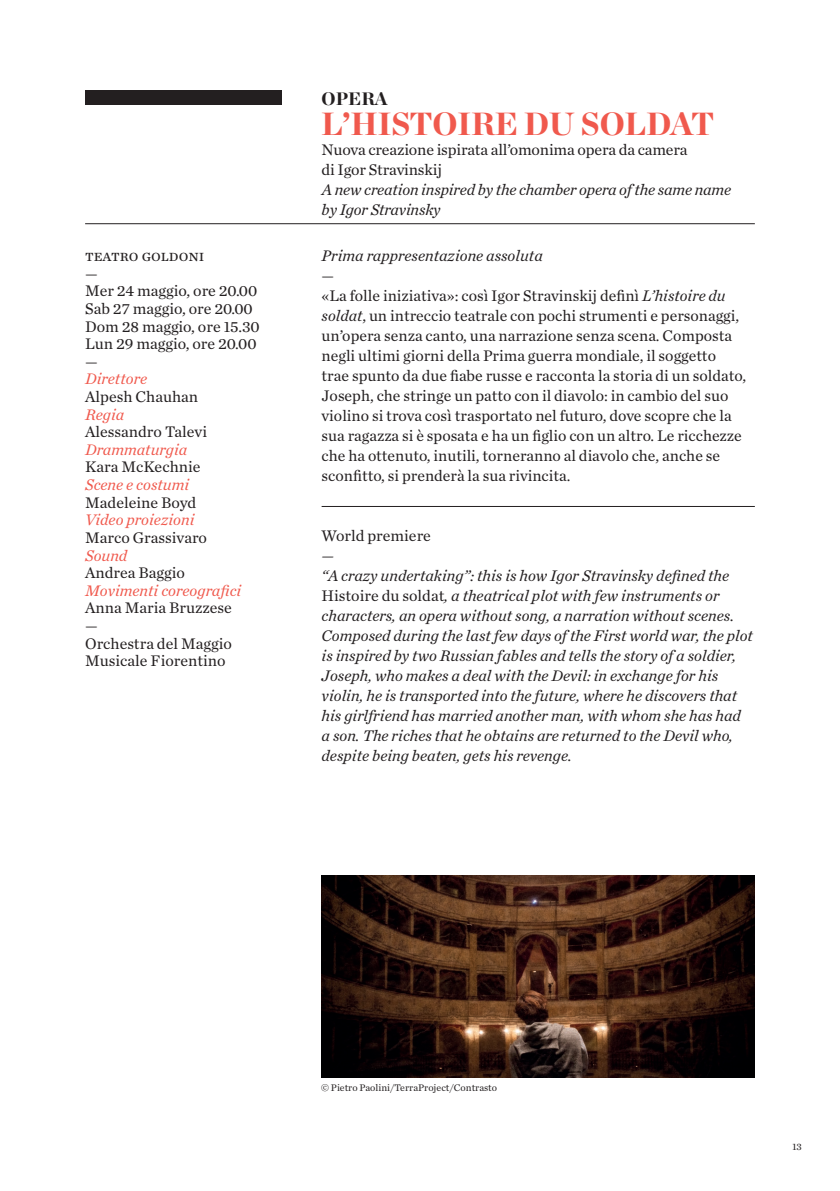
<style>
.page{position:relative;width:840px;height:1191px;background:#fff}
.page>*{position:absolute;margin:0;border:0;box-sizing:border-box;transform-origin:0 0}
.t1{font:900 32px "Chronicle Display";letter-spacing:-.01em;color:#f0594d}
.t2{font:900 18px "Chronicle Display";color:#231f20}
.t3{font:16px/20px "Chronicle Text G1";color:#231f20}
.t4{font:italic 16px/20px "Chronicle Text G1";color:#231f20}
.t5{font:italic 16px "Chronicle Text G1";color:#f0594d}
.t6{font:10px "Chronicle Text G1";color:#231f20}
.s1{font-style:italic}
.s2{font-style:normal}
</style>
<div class="page">
<hr style="left:85px;top:223px;width:669px;height:1px;background:#231f20">
<img style="left:321px;top:875px;width:433px;height:202px">
<hr style="left:321px;top:506px;width:433px;height:1px;background:#231f20">
<div style="left:85px;top:91px;width:197px;height:14px;background:#231f20"></div>
<p class="t3" style="left:85px;top:246px;width:176px;line-height:17.6px">teatro goldoni<br>—<br>Mer 24 maggio, ore 20.00<br>Sab 27 maggio, ore 20.00<br>Dom 28 maggio, ore 15.30<br>Lun 29 maggio, ore 20.00 —</p>
<p class="t5" style="left:85px;top:367px;width:63px">Direttore</p>
<p class="t3" style="left:85px;top:386px;width:115px">Alpesh Chauhan</p>
<p class="t5" style="left:85px;top:402px;width:41px">Regia</p>
<p class="t3" style="left:85px;top:421px;width:123px">Alessandro Talevi</p>
<p class="t5" style="left:85px;top:437px;width:104px">Drammaturgia</p>
<p class="t3" style="left:85px;top:456px;width:117px">Kara McKechnie</p>
<p class="t5" style="left:85px;top:472px;width:106px">Scene e costumi</p>
<p class="t3" style="left:85px;top:491px;width:113px">Madeleine Boyd</p>
<p class="t5" style="left:85px;top:507px;width:111px">Video proiezioni</p>
<p class="t3" style="left:85px;top:526px;width:123px">Marco Grassivaro</p>
<p class="t5" style="left:85px;top:543px;width:44px">Sound</p>
<p class="t3" style="left:85px;top:562px;width:101px">Andrea Baggio</p>
<p class="t5" style="left:85px;top:578px;width:158px">Movimenti coreografici</p>
<p class="t3" style="left:85px;top:598px;width:148px;line-height:17.6px">Anna Maria Bruzzese —<br>Orchestra del Maggio<br>Musicale Fiorentino</p>
<p class="t2" style="left:321px;top:84px;width:68px">OPERA</p>
<h1 class="t1" style="left:321px;top:97px;width:394px">L’HISTOIRE DU SOLDAT</h1>
<p class="t3" style="left:321px;top:139px;width:367px">Nuova creazione ispirata all’omonima opera da camera di Igor Stravinskij</p>
<p class="t4" style="left:321px;top:179px;width:411px">A new creation inspired by the chamber opera of the same name by Igor Stravinsky</p>
<p class="t4" style="left:321px;top:245px;width:222px">Prima rappresentazione assoluta</p>
<p class="t3" style="left:321px;top:265px;width:425px">—<br>«La folle iniziativa»: così Igor Stravinskij definì <span class="s1">L’histoire du soldat</span>, un intreccio teatrale con pochi strumenti e personaggi, un’opera senza canto, una narrazione senza scena. Composta negli ultimi giorni della Prima guerra mondiale, il soggetto trae spunto da due fiabe russe e racconta la storia di un soldato, Joseph, che stringe un patto con il diavolo: in cambio del suo violino si trova così trasportato nel futuro, dove scopre che la sua ragazza si è sposata e ha un figlio con un altro. Le ricchezze che ha ottenuto, inutili, torneranno al diavolo che, anche se sconfitto, si prenderà la sua rivincita.</p>
<p class="t3" style="left:321px;top:525px;width:111px">World premiere</p>
<p class="t4" style="left:321px;top:545px;width:432px">—<br>“A crazy undertaking”: this is how Igor Stravinsky defined the <span class="s2">Histoire du soldat</span>, a theatrical plot with few instruments or characters, an opera without song, a narration without scenes.<br>Composed during the last few days of the First world war, the plot is inspired by two Russian fables and tells the story of a soldier, Joseph, who makes a deal with the Devil: in exchange for his violin, he is transported into the future, where he discovers that his girlfriend has married another man, with whom she has had a son. The riches that he obtains are returned to the Devil who, despite being beaten, gets his revenge.</p>
<p class="t6" style="left:321px;top:1080px;width:177px">© Pietro Paolini/TerraProject/Contrasto</p>
<p class="t6" style="left:792px;top:1139px;width:11px">13</p>
</div>
